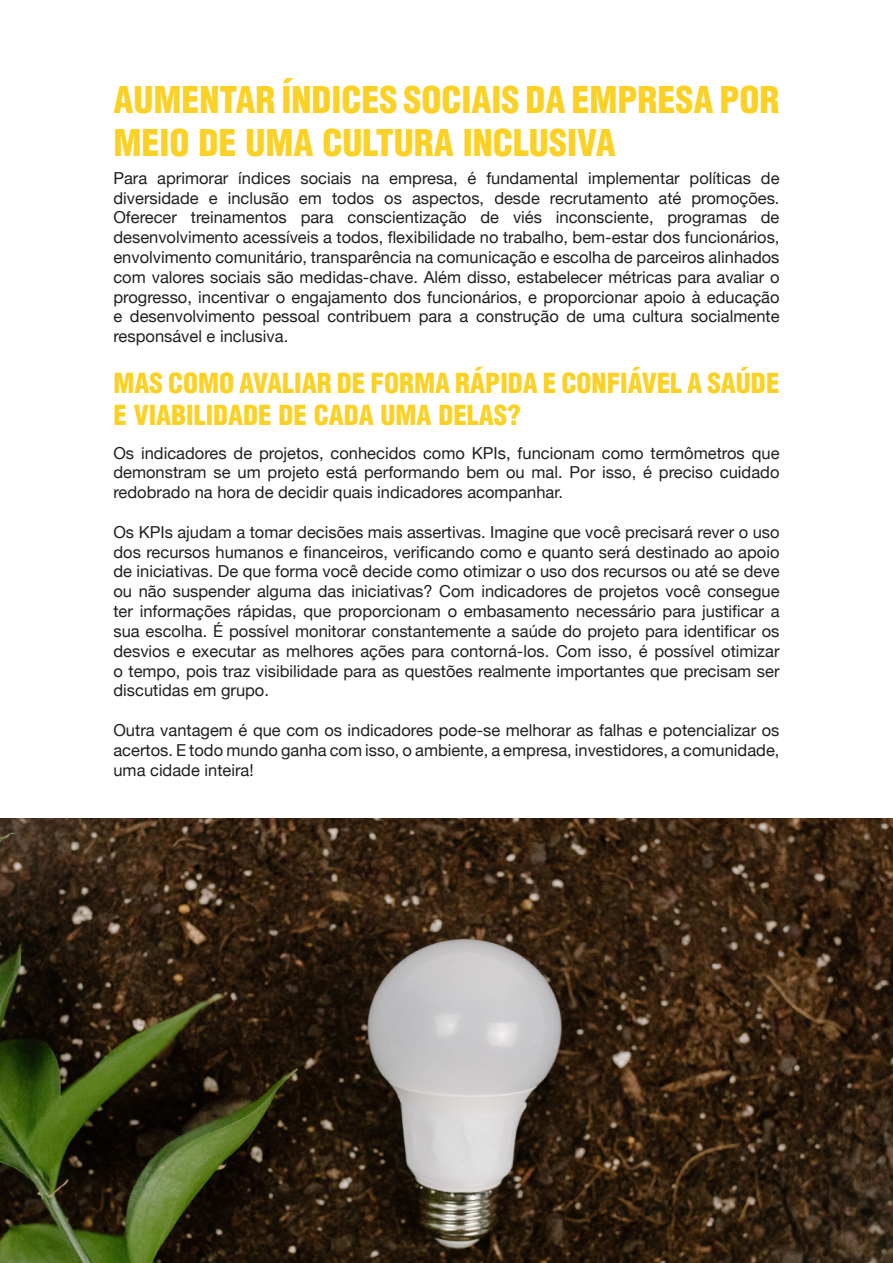
<style>
.page{position:relative;width:893px;height:1263px;background:#fff}
.page>*{position:absolute;margin:0;border:0;box-sizing:border-box;transform-origin:0 0}
.t1{font:900 condensed 36px/43.2px "Helvetica";color:#fcd125}
.t2{font:900 condensed 27px/32.4px "Helvetica";color:#fcd125}
.t3{font:16.5px/19.8px "Helvetica Neue";color:#231f20;text-align:justify}
</style>
<div class="page">
<img style="left:0;top:819px;width:893px;height:444px">
<h1 class="t1" style="left:113px;top:78px;width:668px">AUMENTAR ÍNDICES SOCIAIS DA EMPRESA POR<br>MEIO DE UMA CULTURA INCLUSIVA</h1>
<p class="t3" style="left:113px;top:168px;width:668px">Para aprimorar índices sociais na empresa, é fundamental implementar políticas de diversidade e inclusão em todos os aspectos, desde recrutamento até promoções.<br>Oferecer treinamentos para conscientização de viés inconsciente, programas de desenvolvimento acessíveis a todos, flexibilidade no trabalho, bem-estar dos funcionários, envolvimento comunitário, transparência na comunicação e escolha de parceiros alinhados com valores sociais são medidas-chave. Além disso, estabelecer métricas para avaliar o progresso, incentivar o engajamento dos funcionários, e proporcionar apoio à educação e desenvolvimento pessoal contribuem para a construção de uma cultura socialmente responsável e inclusiva.</p>
<h2 class="t2" style="left:113px;top:366px;width:668px">MAS COMO AVALIAR DE FORMA RÁPIDA E CONFIÁVEL A SAÚDE<br>E VIABILIDADE DE CADA UMA DELAS?</h2>
<p class="t3" style="left:113px;top:443px;width:668px">Os indicadores de projetos, conhecidos como KPIs, funcionam como termômetros que demonstram se um projeto está performando bem ou mal. Por isso, é preciso cuidado redobrado na hora de decidir quais indicadores acompanhar.</p>
<p class="t3" style="left:113px;top:522px;width:668px">Os KPIs ajudam a tomar decisões mais assertivas. Imagine que você precisará rever o uso dos recursos humanos e financeiros, verificando como e quanto será destinado ao apoio de iniciativas. De que forma você decide como otimizar o uso dos recursos ou até se deve ou não suspender alguma das iniciativas? Com indicadores de projetos você consegue ter informações rápidas, que proporcionam o embasamento necessário para justificar a sua escolha. É possível monitorar constantemente a saúde do projeto para identificar os desvios e executar as melhores ações para contorná-los. Com isso, é possível otimizar o tempo, pois traz visibilidade para as questões realmente importantes que precisam ser discutidas em grupo.</p>
<p class="t3" style="left:113px;top:720px;width:668px">Outra vantagem é que com os indicadores pode-se melhorar as falhas e potencializar os acertos. E todo mundo ganha com isso, o ambiente, a empresa, investidores, a comunidade, uma cidade inteira!</p>
</div>
